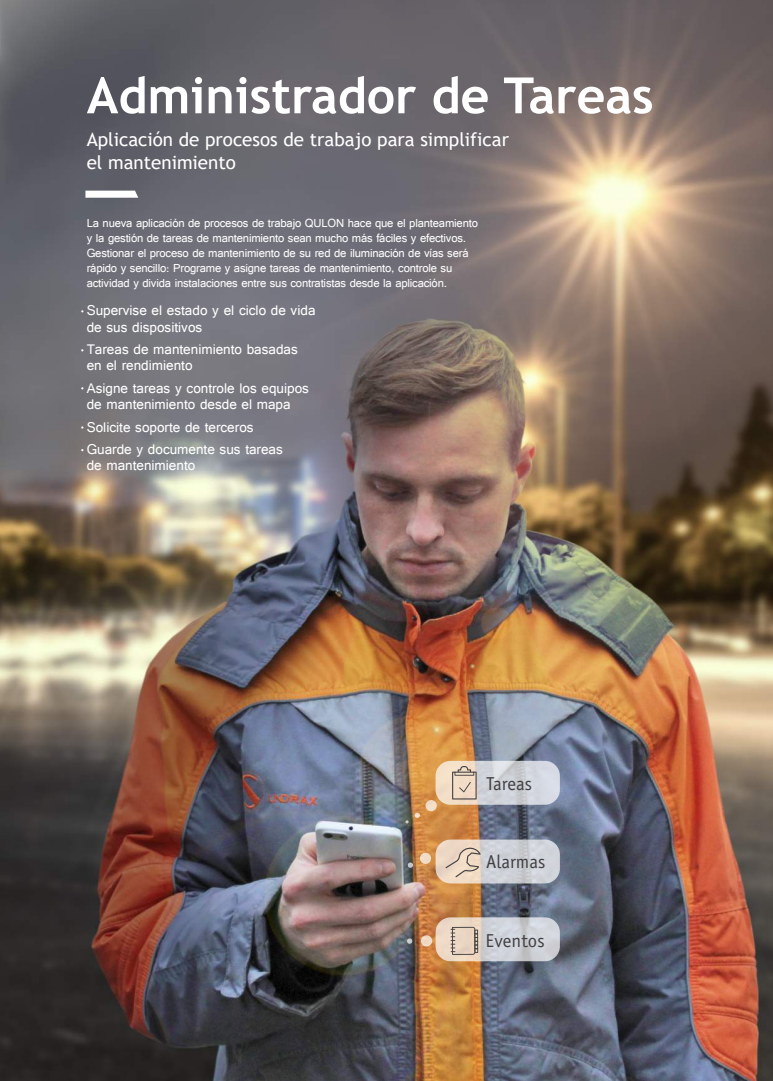
<style>
.page{position:relative;width:773px;height:1081px;background:#fff}
.page>*{position:absolute;margin:0;border:0;box-sizing:border-box;transform-origin:0 0}
.t1{font:700 50px "Trebuchet MS";color:#fff}
.t2{font:18.75px/22.5px "Trebuchet MS";color:#fff}
.t3{font:18.75px "Officina Sans C";color:#424042}
.t4{font:15px/16.2px "Raavi";color:#fff}
.t5{font:12.5px/15px "Raavi";letter-spacing:-.015em;color:#fff}
</style>
<div class="page">
<img style="left:0;top:0;width:772px;height:1081px">
<svg style="left:85px;top:191px;width:53px;height:7px"></svg>
<svg style="left:435px;top:839px;width:124px;height:44px;background:#d3d0d1"></svg>
<svg style="left:445px;top:847px;width:35px;height:30px"></svg>
<svg style="left:420px;top:853px;width:11px;height:11px"></svg>
<svg style="left:407px;top:862px;width:6px;height:6px"></svg>
<svg style="left:435px;top:917px;width:124px;height:44px;background:#d5d1d0"></svg>
<svg style="left:450px;top:927px;width:28px;height:28px"></svg>
<svg style="left:421px;top:935px;width:11px;height:11px"></svg>
<svg style="left:407px;top:938px;width:5px;height:6px"></svg>
<svg style="left:435px;top:761px;width:124px;height:44px;background:#d6d4d4"></svg>
<svg style="left:452px;top:766px;width:24px;height:33px"></svg>
<svg style="left:425px;top:800px;width:12px;height:11px"></svg>
<svg style="left:414px;top:812px;width:6px;height:6px"></svg>
<h1 class="t1" style="left:87px;top:64px;width:568px">Administrador de Tareas</h1>
<h2 class="t2" style="left:87px;top:128px;width:423px">Aplicación de procesos de trabajo para simplificar el mantenimiento</h2>
<p class="t5" style="left:87px;top:216px;width:392px">La nueva aplicación de procesos de trabajo QULON hace que el planteamiento y la gestión de tareas de mantenimiento sean mucho más fáciles y efectivos.<br>Gestionar el proceso de mantenimiento de su red de iluminación de vías será rápido y sencillo: Programe y asigne tareas de mantenimiento, controle su actividad y divida instalaciones entre sus contratistas desde la aplicación.</p>
<p class="t4" style="left:87px;top:302px;width:230px">Supervise el estado y el ciclo de vida de sus dispositivos</p>
<p class="t4" style="left:87px;top:341px;width:213px">Tareas de mantenimiento basadas en el rendimiento</p>
<p class="t4" style="left:87px;top:379px;width:224px">Asigne tareas y controle los equipos de mantenimiento desde el mapa</p>
<p class="t4" style="left:87px;top:415px;width:198px;line-height:22.5px">Solicite soporte de terceros<br>Guarde y documente sus tareas</p>
<p class="t4" style="left:87px;top:457px;width:110px">de mantenimiento</p>
<h2 class="t3" style="left:486px;top:773px;width:48px">Tareas</h2>
<h2 class="t3" style="left:486px;top:851px;width:61px">Alarmas</h2>
<h2 class="t3" style="left:485px;top:930px;width:61px">Eventos</h2>
</div>
